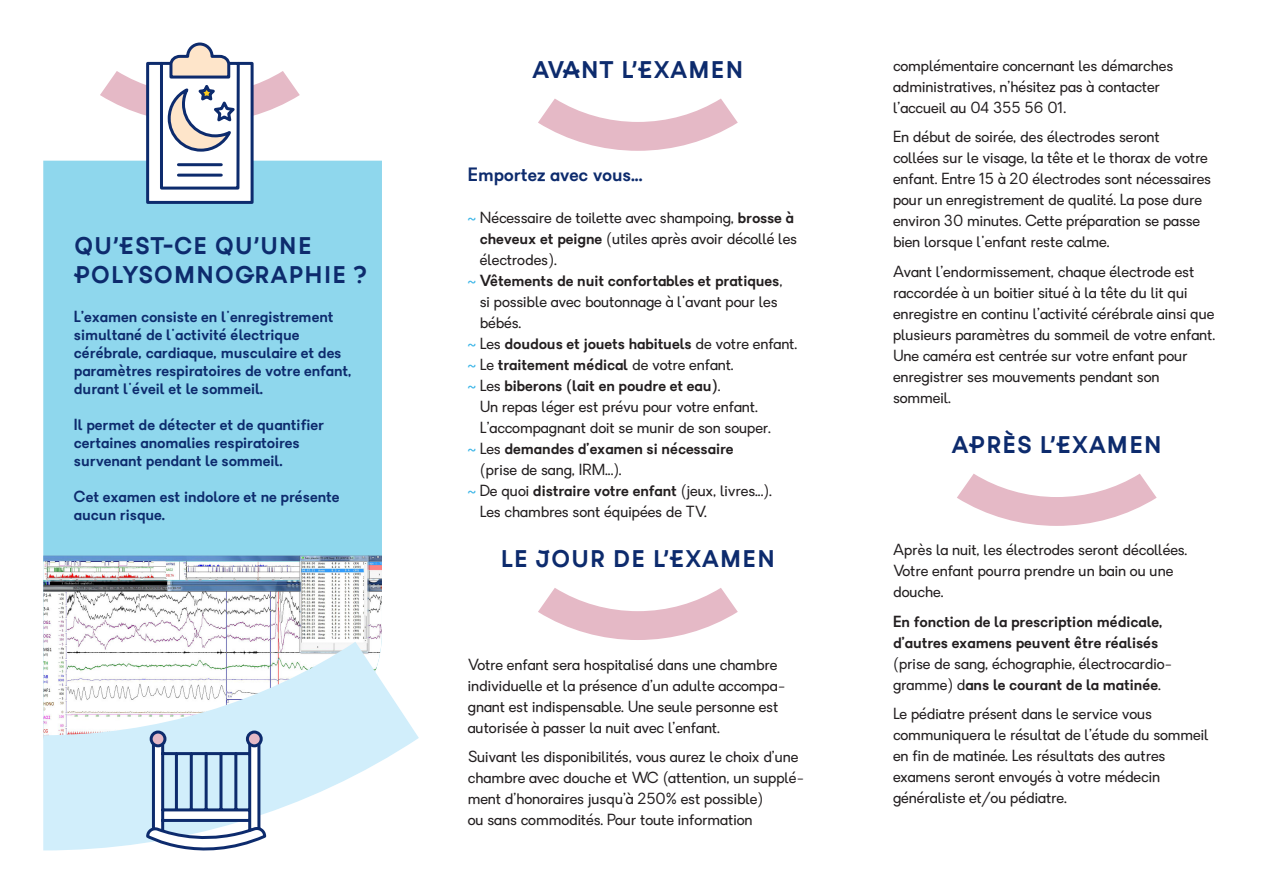
<style>
.page{position:relative;width:1263px;height:893px;background:#fff}
.page>*{position:absolute;margin:0;border:0;box-sizing:border-box;transform-origin:0 0}
.t1{font:700 24px "CHC";color:#0d2b6d;scale:.96 1}
.t2{font:600 18px "Granary";color:#0d2b6d}
.t3{font:15px/21px "Granary";color:#231f20}
.t4{font:600 15px/18px "Granary";color:#0d2b6d}
.t5{font:600 15px/21px "Granary";color:#231f20}
.s1{font-weight:700;color:#39b4e7}
.s2{font-weight:600}
.s3{font-weight:400}
</style>
<div class="page">
<div style="left:43px;top:161px;width:339px;height:395px;background:#8fd7ed"></div>
<img style="left:43px;top:556px;width:339px;height:86px">
<svg style="left:957px;top:474px;width:200px;height:52px"></svg>
<svg style="left:538px;top:99px;width:200px;height:52px"></svg>
<svg style="left:538px;top:588px;width:200px;height:52px"></svg>
<svg style="left:100px;top:42px;width:200px;height:163px"></svg>
<svg style="left:43px;top:642px;width:376px;height:208px;fill:#d1eefb"></svg>
<div style="left:247px;top:732px;width:14px;height:14px;background:#e5b9c6;border-radius:50%"></div>
<div style="left:246px;top:730px;width:17px;height:17px;border:3px solid #0d2b6d;border-radius:50%"></div>
<div style="left:151px;top:732px;width:14px;height:14px;background:#e5b9c6;border-radius:50%"></div>
<div style="left:150px;top:730px;width:16px;height:17px;border:3px solid #0d2b6d;border-radius:50%"></div>
<svg style="left:145px;top:741px;width:124px;height:110px"></svg>
<p class="t1" style="left:74px;top:231px;width:250px">QU’EST-CE QU’UN E</p>
<p class="t1" style="left:74px;top:260px;width:307px">POLYSOMN OGRAPHIE ?</p>
<p class="t4" style="left:74px;top:308px;width:279px">L’examen consiste en l'enregistrement simultané de l'activité électrique cérébrale, cardiaque, musculaire et des paramètres respiratoires de votre enfant, durant l'éveil et le sommeil.</p>
<p class="t4" style="left:74px;top:416px;width:252px">Il permet de détecter et de quantifier certaines anomalies respiratoires survenant pendant le sommeil.</p>
<p class="t4" style="left:74px;top:488px;width:267px">Cet examen est indolore et ne présente aucun risque.</p>
<p class="t1" style="left:532px;top:54px;width:217px">AVANT L’EXAMEN</p>
<p class="t2" style="left:468px;top:162px;width:176px">Emportez avec vous...</p>
<p class="t3" style="left:480px;top:207px;width:319px;text-indent:-12px"><span class="s1">~</span> Nécessaire de toilette avec shampoing, <span class="s2">brosse à cheveux et peigne</span> (utiles après avoir décollé les électrodes).</p>
<p class="t3" style="left:480px;top:270px;width:304px;text-indent:-12px"><span class="s1">~</span> <span class="s2">Vêtements de nuit confortables et pratiques</span>, si possible avec boutonnage à l'avant pour les bébés.</p>
<p class="t5" style="left:468px;top:333px;width:331px"><span class="s1">~</span> <span class="s3">Les</span> doudous et jouets habituels <span class="s3">de votre enfant.</span></p>
<p class="t5" style="left:468px;top:354px;width:267px"><span class="s1">~</span> <span class="s3">Le</span> traitement médical <span class="s3">de votre enfant.</span></p>
<p class="t3" style="left:480px;top:375px;width:293px;text-indent:-12px"><span class="s1">~</span> Les <span class="s2">biberons (lait en poudre et eau)</span>.<br>Un repas léger est prévu pour votre enfant.<br>L’accompagnant doit se munir de son souper.</p>
<p class="t5" style="left:480px;top:438px;width:255px;text-indent:-12px"><span class="s1">~</span> <span class="s3">Les</span> demandes d’examen si nécessaire <span class="s3">(prise de sang, IRM...).</span></p>
<p class="t3" style="left:480px;top:480px;width:293px;text-indent:-12px"><span class="s1">~</span> De quoi <span class="s2">distraire votre enfant</span> (jeux, livres...).<br>Les chambres sont équipées de TV.</p>
<p class="t1" style="left:500px;top:544px;width:283px">LE JOUR DE L’EXAMEN</p>
<p class="t3" style="left:468px;top:654px;width:319px">Votre enfant sera hospitalisé dans une chambre individuelle et la présence d’un adulte accompa&shy;gnant est indispensable. Une seule personne est autorisée à passer la nuit avec l’enfant.</p>
<p class="t3" style="left:468px;top:746px;width:338px">Suivant les disponibilités, vous aurez le choix d’une chambre avec douche et WC (attention, un supplé&shy;ment d’honoraires jusqu’à 250% est possible)<br>ou sans commodités. Pour toute information</p>
<p class="t3" style="left:893px;top:55px;width:282px">complémentaire concernant les démarches administratives, n’hésitez pas à contacter l’accueil au 04 355 56 01.</p>
<p class="t3" style="left:893px;top:127px;width:268px">En début de soirée, des électrodes seront</p>
<p class="t3" style="left:893px;top:148px;width:320px">collées sur le visage, la tête et le thorax de votre enfant. Entre 15 à 20 électrodes sont nécessaires</p>
<p class="t3" style="left:893px;top:190px;width:310px;text-align:justify">pour un enregistrement de qualité. La pose dure environ 30 minutes. Cette préparation se passe bien lorsque l'enfant reste calme.</p>
<p class="t3" style="left:893px;top:261px;width:324px">Avant l’endormissement, chaque électrode est raccordée à un boitier situé à la tête du lit qui enregistre en continu l’activité cérébrale ainsi que plusieurs paramètres du sommeil de votre enfant.<br>Une caméra est centrée sur votre enfant pour enregistrer ses mouvements pendant son sommeil.</p>
<p class="t1" style="left:951px;top:429px;width:216px">APRÈS L’EXAMEN</p>
<p class="t3" style="left:893px;top:540px;width:296px">Après la nuit, les électrodes seront décollées.<br>Votre enfant pourra prendre un bain ou une douche.</p>
<p class="t5" style="left:893px;top:611px;width:281px">En fonction de la prescription médicale, d’autres examens peuvent être réalisés <span class="s3">(prise de sang, échographie, électrocardio&shy;gramme) d</span>ans le courant de la matinée<span class="s3">.</span></p>
<p class="t3" style="left:893px;top:704px;width:317px">Le pédiatre présent dans le service vous communiquera le résultat de l’étude du sommeil en fin de matinée. Les résultats des autres examens seront envoyés à votre médecin généraliste et/ou pédiatre.</p>
</div>
